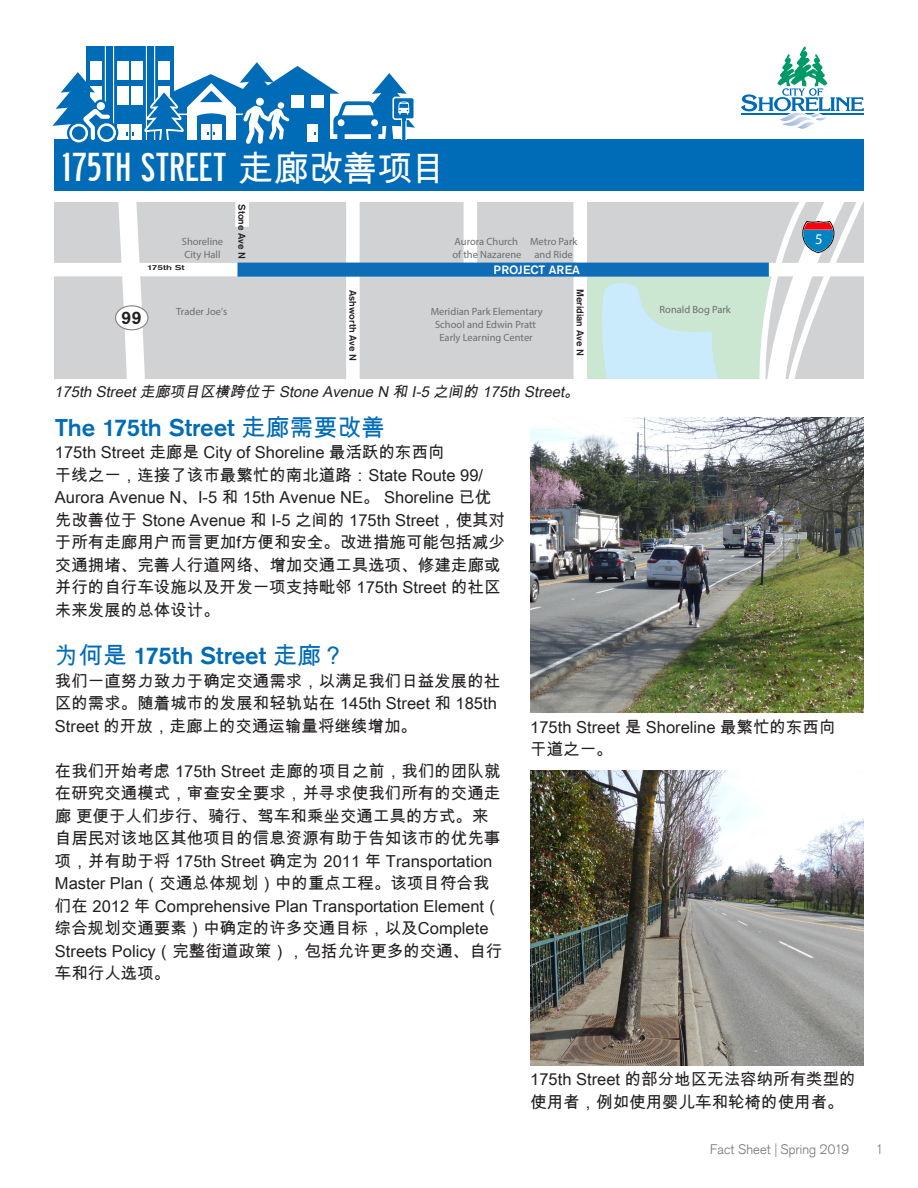
<style>
.page{position:relative;width:918px;height:1188px;background:#fff}
.page>*{position:absolute;margin:0;border:0;box-sizing:border-box;transform-origin:0 0}
.t1{font:35.4px "Roadway";letter-spacing:.01em;color:#fff}
.t2{font:500 24px "Akzidenz Grotesk Std";color:#006bb6}
.t3{font:22.35px "Roadway";letter-spacing:-.005em;color:#fff}
.t4{font:500 18px "Akzidenz Grotesk Std";color:#231f20}
.t5{font:16.5px/22.5px "Arial Unicode MS";color:#231f20}
.t6{font:italic 15px "Arial Unicode MS";color:#231f20}
.t7{font:700 condensed 14.7px "Helvetica";color:#fff}
.t8{font:300 13.5px "Akzidenz Grotesk";letter-spacing:.005em;color:#76787b}
.t9{font:500 12px "Akzidenz Grotesk Std";color:#fff}
.t10{font:italic 10.5px/12.6px "Akzidenz Grotesk Std";color:#6c6d70}
.t11{font:500 9.75px "Akzidenz Grotesk Std";color:#231f20}
.t12{font:500 7.05px "Akzidenz Grotesk Std";color:#231f20;scale:1.42 1}
.s1{font-size:16.8px}
.s2{font-family:"Arial Unicode MS"}
.s3{font-family:"Arial Unicode MS";font-weight:400}
</style>
<div class="page">
<div style="left:54px;top:139px;width:810px;height:52px;background:#006bb6"></div>
<svg style="left:741px;top:46px;width:123px;height:83px"></svg>
<div style="left:54px;top:202px;width:810px;height:177px;background:#d1d2d4"></div>
<svg style="left:108px;top:202px;width:48px;height:177px"></svg>
<div style="left:54px;top:263px;width:810px;height:13px;background:#fff"></div>
<div style="left:346px;top:202px;width:14px;height:177px;background:#fff"></div>
<div style="left:464px;top:202px;width:13px;height:68px;background:#fff"></div>
<div style="left:574px;top:202px;width:13px;height:177px;background:#fff"></div>
<div style="left:235px;top:202px;width:14px;height:25px;background:#fff"></div>
<svg style="left:586px;top:202px;width:278px;height:177px"></svg>
<div style="left:116px;top:306px;width:32px;height:24px;background:#fff;border-radius:50%"></div>
<div style="left:115px;top:305px;width:34px;height:25px;border:1px solid #808285;border-radius:50%"></div>
<div style="left:238px;top:263px;width:531px;height:14px;background:#0f6cb6"></div>
<img style="left:530px;top:418px;width:334px;height:294px">
<img style="left:530px;top:771px;width:334px;height:294px">
<svg style="left:52px;top:46px;width:363px;height:98px"></svg>
<p class="t3" style="left:63px;top:144px;width:355px">175<span class="s1">TH</span> STREET CORRIDOR IMPROVEMENTS PROJECT</p>
<p class="t1" style="left:62px;top:144px;width:386px">175TH STREET <span class="s2">走廊改善项目</span></p>
<p class="t11" style="left:248px;top:204px;width:56px;rotate:90deg">Stone Ave N</p>
<p class="t10" style="left:182px;top:235px;width:43px">Shoreline<br>City Hall</p>
<p class="t10" style="left:452px;top:235px;width:71px">Aurora Church of the Nazarene</p>
<p class="t10" style="left:530px;top:235px;width:49px;text-align:center">Metro Park and Ride</p>
<p class="t12" style="left:147px;top:264px;width:28px">175th St</p>
<p class="t9" style="left:494px;top:262px;width:88px">PROJECT AREA</p>
<p class="t4" style="left:121px;top:306px;width:22px">99</p>
<p class="t11" style="left:586px;top:289px;width:68px;rotate:90deg">Meridian Ave N</p>
<p class="t11" style="left:359px;top:290px;width:72px;rotate:90deg">Ashworth Ave N</p>
<p class="t10" style="left:176px;top:305px;width:53px">Trader Joe's</p>
<p class="t10" style="left:660px;top:303px;width:73px">Ronald Bog Park</p>
<p class="t10" style="left:431px;top:305px;width:114px;text-align:center">Meridian Park Elementary<br>School and Edwin Pratt<br>Early Learning Center</p>
<p class="t6" style="left:54px;top:380px;width:530px">175th Street走廊项目区横跨位于 Stone Avenue N 和 I-5 之间的 175th Street。</p>
<p class="t7" style="left:815px;top:230px;width:9px">5</p>
<p class="t2" style="left:55px;top:413px;width:332px">The 175th Street <span class="s3">走廊需要改善</span></p>
<p class="t5" style="left:55px;top:441px;width:391px">175th Street 走廊是 City of Shoreline 最活跃的东西向</p>
<p class="t5" style="left:55px;top:463px;width:452px">干线之一，连接了该市最繁忙的南北道路：State Route 99/ Aurora Avenue N、I-5 和 15th Avenue NE。 Shoreline 已优先改善位于 Stone Avenue 和 I-5 之间的 175th Street，使其对于所有走廊用户而言更加f方便和安全。改进措施可能包括减少交通拥堵、完善人行道网络、增加交通工具选项、修建走廊或并行的自行车设施以及开发一项支持毗邻 175th Street 的社区未来发展的总体设计。</p>
<p class="t2" style="left:55px;top:641px;width:292px"><span class="s3">为何是</span> 175th Street <span class="s3">走廊？</span></p>
<p class="t5" style="left:55px;top:670px;width:447px">我们一直努力致力于确定交通需求，以满足我们日益发展的社区的需求。随着城市的发展和轻轨站在 145th Street 和 185th<br>Street 的开放，走廊上的交通运输量将继续增加。</p>
<p class="t5" style="left:55px;top:760px;width:449px">在我们开始考虑 175th Street 走廊的项目之前，我们的团队就在研究交通模式，审查安全要求，并寻求使我们所有的交通走廊 更便于人们步行、骑行、驾车和乘坐交通工具的方式。来自居民对该地区其他项目的信息资源有助于告知该市的优先事项，并有助于将 175th Street 确定为 2011 年 Transportation Master Plan（交通总体规划）中的重点工程。该项目符合我们在 2012 年 Comprehensive Plan Transportation Element（综合规划交通要素）中确定的许多交通目标，以及Complete Streets Policy（完整街道政策），包括允许更多的交通、自行车和行人选项。</p>
<p class="t5" style="left:530px;top:715px;width:307px">175th Street 是 Shoreline 最繁忙的东西向干道之一。</p>
<p class="t5" style="left:530px;top:1068px;width:327px">175th Street 的部分地区无法容纳所有类型的使用者，例如使用婴儿车和轮椅的使用者。</p>
<p class="t8" style="left:710px;top:1142px;width:141px">Fact Sheet | Spring 2019</p>
<p class="t8" style="left:876px;top:1142px;width:9px">1</p>
</div>
